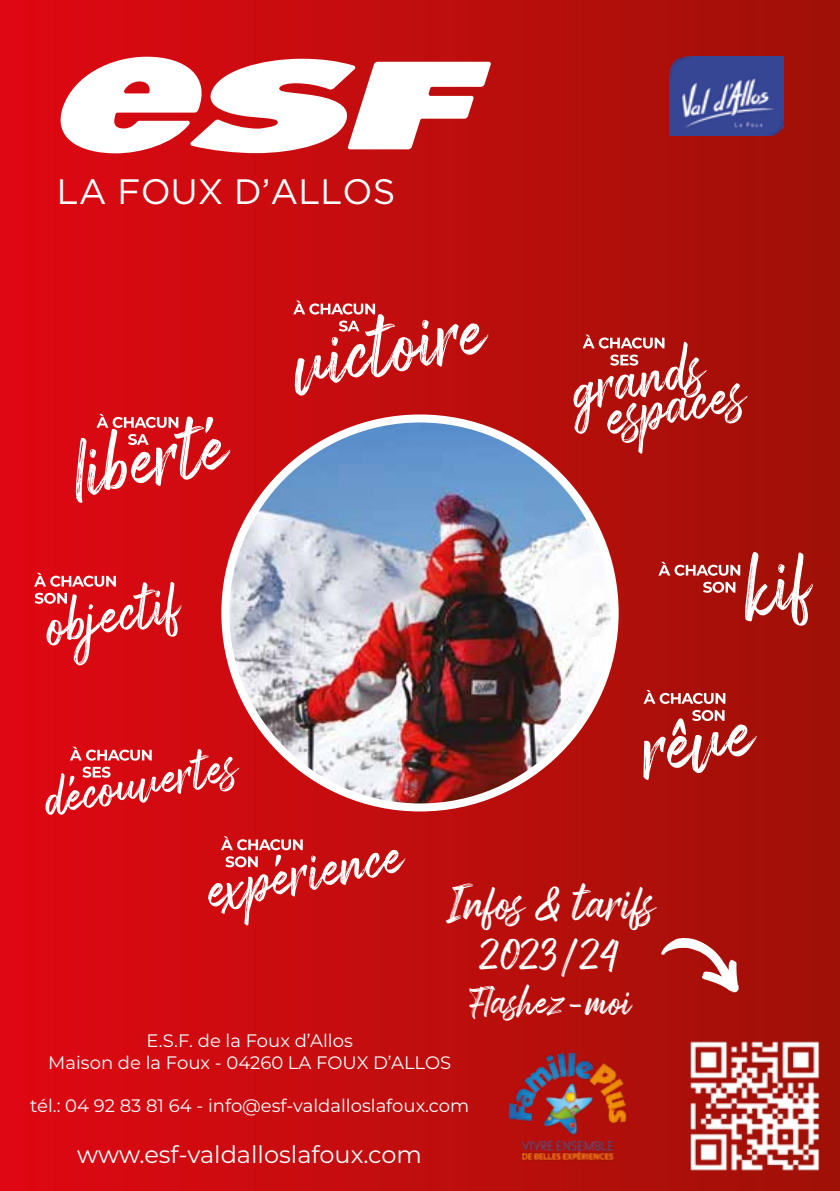
<style>
.page{position:relative;width:840px;height:1191px;background:#fff}
.page>*{position:absolute;margin:0;border:0;box-sizing:border-box;transform-origin:0 0}
.t1{font:44px "Arsilon";color:#fff}
.t2{font:36px/48px "Arsilon";color:#fff;text-align:center}
.t3{font:35.2px "Gotham";letter-spacing:.005em;color:#fff}
.t4{font:24px "Montserrat";color:#fff}
.t5{font:18px/21.6px "Montserrat";color:#fff;text-align:center}
</style>
<div class="page">
<div style="left:0;top:0;width:839px;height:1191px;background:linear-gradient(to right,#e00a15,#a01309)"></div>
<svg style="left:76px;top:414px;width:154px;height:89px"></svg>
<svg style="left:293px;top:300px;width:195px;height:95px;background:#cd3b3c"></svg>
<svg style="left:45px;top:746px;width:194px;height:69px;background:#dc393e"></svg>
<svg style="left:573px;top:334px;width:174px;height:119px;background:#bd3f3b"></svg>
<svg style="left:208px;top:836px;width:197px;height:89px;background:#d13537"></svg>
<svg style="left:658px;top:552px;width:154px;height:74px;background:#b73b36"></svg>
<svg style="left:34px;top:573px;width:147px;height:92px;background:#df3940"></svg>
<svg style="left:643px;top:690px;width:82px;height:14px"></svg>
<svg style="left:643px;top:710px;width:113px;height:70px"></svg>
<img style="left:225px;top:418px;width:389px;height:389px;border-radius:194px">
<img style="left:669px;top:57px;width:113px;height:78px">
<svg style="left:57px;top:57px;width:433px;height:96px"></svg>
<img style="left:505px;top:1049px;width:124px;height:113px">
<svg style="left:660px;top:938px;width:78px;height:54px"></svg>
<img style="left:686px;top:1038px;width:136px;height:135px">
<h3 class="t3" style="left:57px;top:169px;width:340px">LA FOUX D’ALLOS</h3>
<h1 class="t1" style="left:446px;top:875px;width:210px">Infos &amp; tarifs</h1>
<h2 class="t2" style="left:469px;top:928px;width:163px">2023/24<br>Flashez-moi</h2>
<p class="t5" style="left:48px;top:1029px;width:404px">E.S.F. de la Foux d’Allos<br>Maison de la Foux - 04260 LA FOUX D’ALLOS</p>
<p class="t5" style="left:30px;top:1094px;width:440px">tél.: 04 92 83 81 64 - info@esf-valdalloslafoux.com</p>
<h3 class="t4" style="left:77px;top:1137px;width:346px">www.esf-valdalloslafoux.com</h3>
</div>
